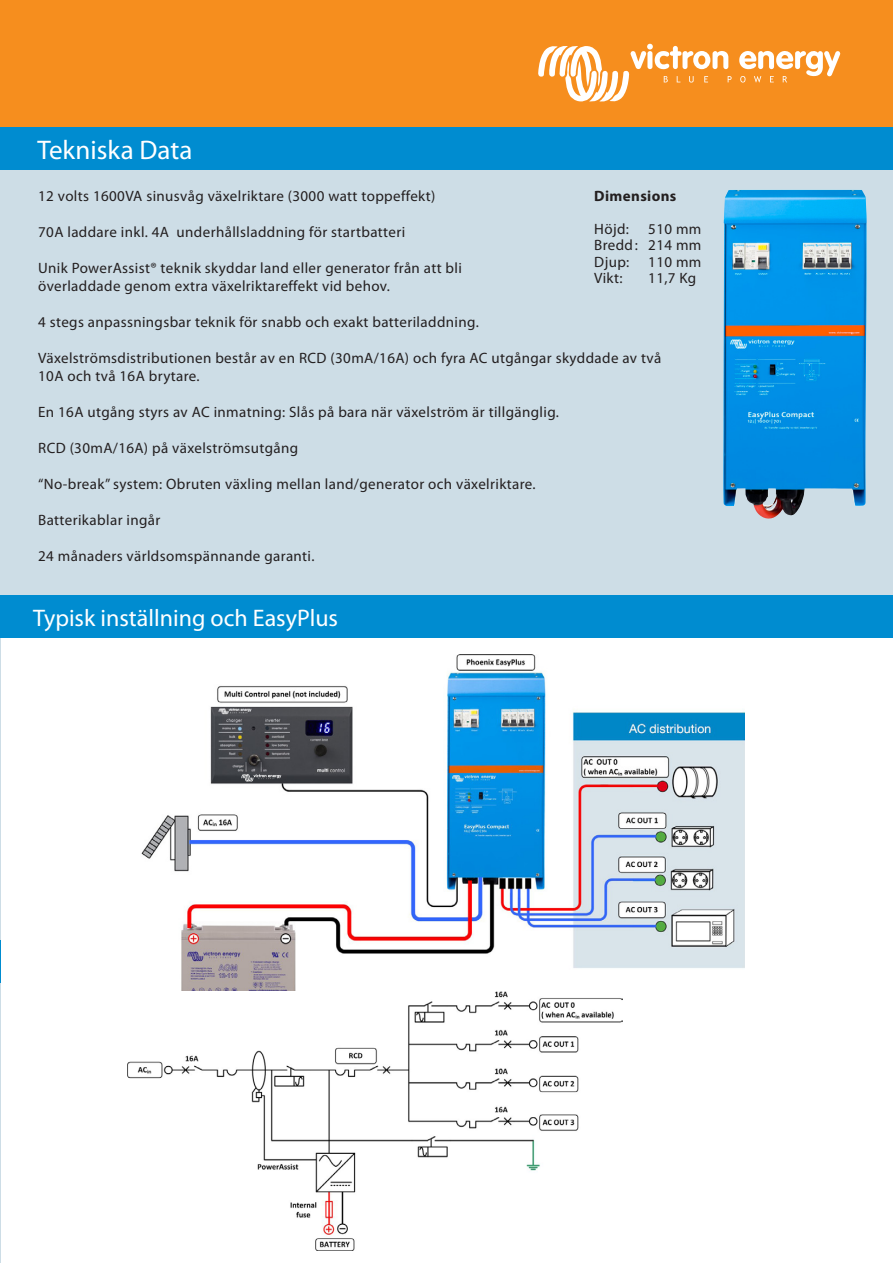
<style>
.page{position:relative;width:893px;height:1263px;background:#fff}
.page>*{position:absolute;margin:0;border:0;box-sizing:border-box;transform-origin:0 0}
.t1{font:27px "Myriad Pro";color:#fff}
.t2{font:24px "Myriad Pro";color:#fff}
.t3{font:15px/18px "Myriad Pro";letter-spacing:.025em;color:#231f20}
.t4{font:700 15px "Myriad Pro";letter-spacing:.025em;color:#231f20}
</style>
<div class="page">
<div style="left:0;top:0;width:893px;height:128px;background:#f68e1e"></div>
<div style="left:0;top:128px;width:893px;height:42px;background:#008cd0"></div>
<svg style="left:538px;top:43px;width:194px;height:59px"></svg>
<svg style="left:739px;top:51px;width:101px;height:32px"></svg>
<hr style="left:0;top:978px;width:1px;height:285px;background:#cddde6">
<div style="left:0;top:170px;width:893px;height:425px;background:#cddde6"></div>
<hr style="left:0;top:170px;width:1px;height:770px;background:#cddde6">
<img style="left:141px;top:654px;width:603px;height:337px">
<img style="left:723px;top:190px;width:144px;height:329px">
<img style="left:127px;top:991px;width:496px;height:259px">
<hr style="left:0;top:940px;width:1px;height:42px;background:#008cd0">
<div style="left:0;top:595px;width:893px;height:43px;background:#008cd0"></div>
<svg style="left:241px;top:774px;width:40px;height:8px"></svg>
<p class="t1" style="left:37px;top:133px;width:156px">Tekniska Data</p>
<p class="t3" style="left:38px;top:187px;width:399px">12 volts 1600VA sinusvåg växelriktare (3000 watt toppeffekt)</p>
<p class="t3" style="left:38px;top:223px;width:369px">70A laddare inkl. 4A underhållsladdning för startbatteri</p>
<p class="t3" style="left:38px;top:259px;width:425px">Unik PowerAssist® teknik skyddar land eller generator från att bli</p>
<p class="t3" style="left:38px;top:277px;width:353px">överladdade genom extra växelriktareffekt vid behov.</p>
<p class="t3" style="left:38px;top:313px;width:442px">4 stegs anpassningsbar teknik för snabb och exakt batteriladdning.</p>
<p class="t3" style="left:38px;top:349px;width:625px">Växelströmsdistributionen består av en RCD (30mA/16A) och fyra AC utgångar skyddade av två<br>10A och två 16A brytare.</p>
<p class="t3" style="left:38px;top:403px;width:522px">En 16A utgång styrs av AC inmatning: Slås på bara när växelström är tillgänglig.</p>
<p class="t3" style="left:38px;top:439px;width:262px">RCD (30mA/16A) på växelströmsutgång</p>
<p class="t3" style="left:38px;top:475px;width:499px">“No-break” system: Obruten växling mellan land/generator och växelriktare.</p>
<p class="t3" style="left:38px;top:511px;width:124px">Batterikablar ingår</p>
<p class="t3" style="left:38px;top:547px;width:278px">24 månaders världsomspännande garanti.</p>
<p class="t4" style="left:594px;top:186px;width:84px">Dimensions</p>
<p class="t3" style="left:594px;top:220px;width:36px">Höjd:</p>
<p class="t3" style="left:594px;top:220px;width:109px;line-height:16.5px;text-align:right">510 mm<br>Bredd: 214 mm</p>
<p class="t3" style="left:594px;top:253px;width:37px">Djup:</p>
<p class="t3" style="left:648px;top:253px;width:55px">110 mm</p>
<p class="t3" style="left:594px;top:269px;width:30px">Vikt:</p>
<p class="t3" style="left:648px;top:269px;width:50px">11,7 Kg</p>
<p class="t2" style="left:33px;top:603px;width:306px">Typisk inställning och EasyPlus</p>
</div>
